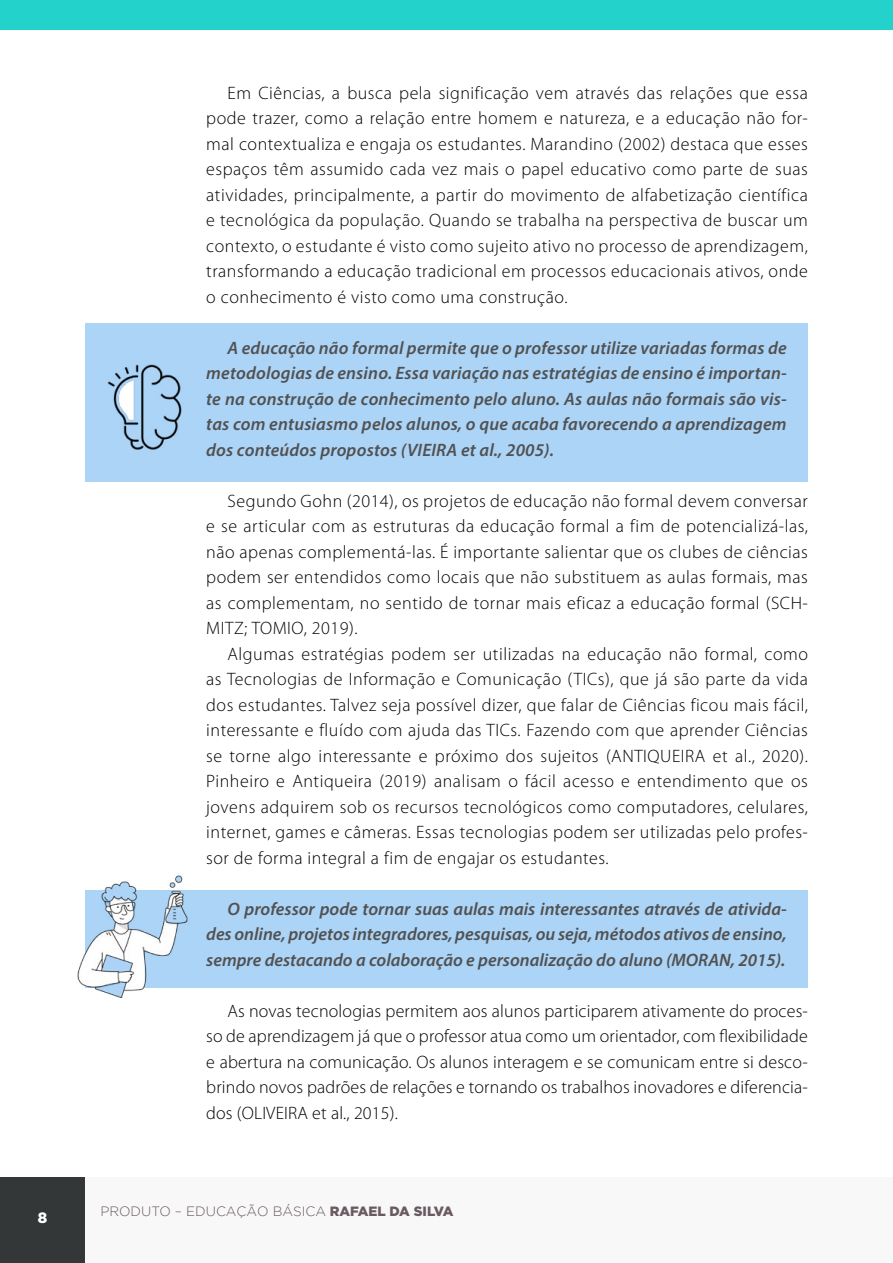
<style>
.page{position:relative;width:893px;height:1263px;background:#fff}
.page>*{position:absolute;margin:0;border:0;box-sizing:border-box;transform-origin:0 0}
.t1{font:300 18px/25.5px "Myriad Pro";letter-spacing:.03em;color:#000;text-align:justify}
.t2{font:italic 600 18px/25.5px "Myriad Pro";letter-spacing:.005em;color:#515151;text-align:justify}
.t3{font:900 15px "Gotham";color:#fff}
.t4{font:300 13.5px "Gotham";color:#695a62}
.s1{font-weight:900}
</style>
<div class="page">
<div style="left:0;top:1178px;width:893px;height:85px;background:#f8f8f8"></div>
<div style="left:0;top:1178px;width:85px;height:85px;background:#333738"></div>
<div style="left:85px;top:323px;width:723px;height:159px;background:#acd4f7"></div>
<div style="left:85px;top:890px;width:723px;height:98px;background:#acd4f7"></div>
<img style="left:77px;top:875px;width:111px;height:123px">
<img style="left:107px;top:364px;width:75px;height:86px">
<div style="left:0;top:0;width:893px;height:30px;background:#23d2cb"></div>
<p class="t1" style="left:206px;top:80px;width:603px;text-indent:21px">Em Ciências, a busca pela significação vem através das relações que essa pode trazer, como a relação entre homem e natureza, e a educação não for&shy;mal contextualiza e engaja os estudantes. Marandino (2002) destaca que esses espaços têm assumido cada vez mais o papel educativo como parte de suas atividades, principalmente, a partir do movimento de alfabetização científica e tecnológica da população. Quando se trabalha na perspectiva de buscar um contexto, o estudante é visto como sujeito ativo no processo de aprendizagem, transformando a educação tradicional em processos educacionais ativos, onde o conhecimento é visto como uma construção.</p>
<p class="t2" style="left:206px;top:334px;width:582px;text-indent:21px">A educação não formal permite que o professor utilize variadas formas de metodologias de ensino. Essa variação nas estratégias de ensino é importan&shy;te na construção de conhecimento pelo aluno. As aulas não formais são vis&shy;tas com entusiasmo pelos alunos, o que acaba favorecendo a aprendizagem dos conteúdos propostos (VIEIRA et al., 2005).</p>
<p class="t1" style="left:206px;top:488px;width:603px;text-indent:21px">Segundo Gohn (2014), os projetos de educação não formal devem conversar e se articular com as estruturas da educação formal a fim de potencializá-las, não apenas complementá-las. É importante salientar que os clubes de ciências podem ser entendidos como locais que não substituem as aulas formais, mas as complementam, no sentido de tornar mais eficaz a educação formal (SCH-MITZ; TOMIO, 2019).</p>
<p class="t1" style="left:206px;top:641px;width:603px;text-indent:21px">Algumas estratégias podem ser utilizadas na educação não formal, como as Tecnologias de Informação e Comunicação (TICs), que já são parte da vida dos estudantes. Talvez seja possível dizer, que falar de Ciências ficou mais fácil, interessante e fluído com ajuda das TICs. Fazendo com que aprender Ciências se torne algo interessante e próximo dos sujeitos (ANTIQUEIRA et al., 2020).<br>Pinheiro e Antiqueira (2019) analisam o fácil acesso e entendimento que os jovens adquirem sob os recursos tecnológicos como computadores, celulares, internet, games e câmeras. Essas tecnologias podem ser utilizadas pelo profes&shy;sor de forma integral a fim de engajar os estudantes.</p>
<p class="t2" style="left:206px;top:895px;width:582px;text-indent:21px">O professor pode tornar suas aulas mais interessantes através de ativida&shy;des online, projetos integradores, pesquisas, ou seja, métodos ativos de ensino, sempre destacando a colaboração e personalização do aluno (MORAN, 2015).</p>
<p class="t1" style="left:206px;top:998px;width:603px;text-indent:21px">As novas tecnologias permitem aos alunos participarem ativamente do proces&shy;so de aprendizagem já que o professor atua como um orientador, com flexibilidade e abertura na comunicação. Os alunos interagem e se comunicam entre si desco&shy;brindo novos padrões de relações e tornando os trabalhos inovadores e diferencia&shy;dos (OLIVEIRA et al., 2015).</p>
<p class="t3" style="left:38px;top:1209px;width:11px">8</p>
<p class="t4" style="left:100px;top:1204px;width:355px">PRODUTO – EDUCAÇÃO BÁSICA <span class="s1">RAFAEL DA SILVA</span></p>
</div>
